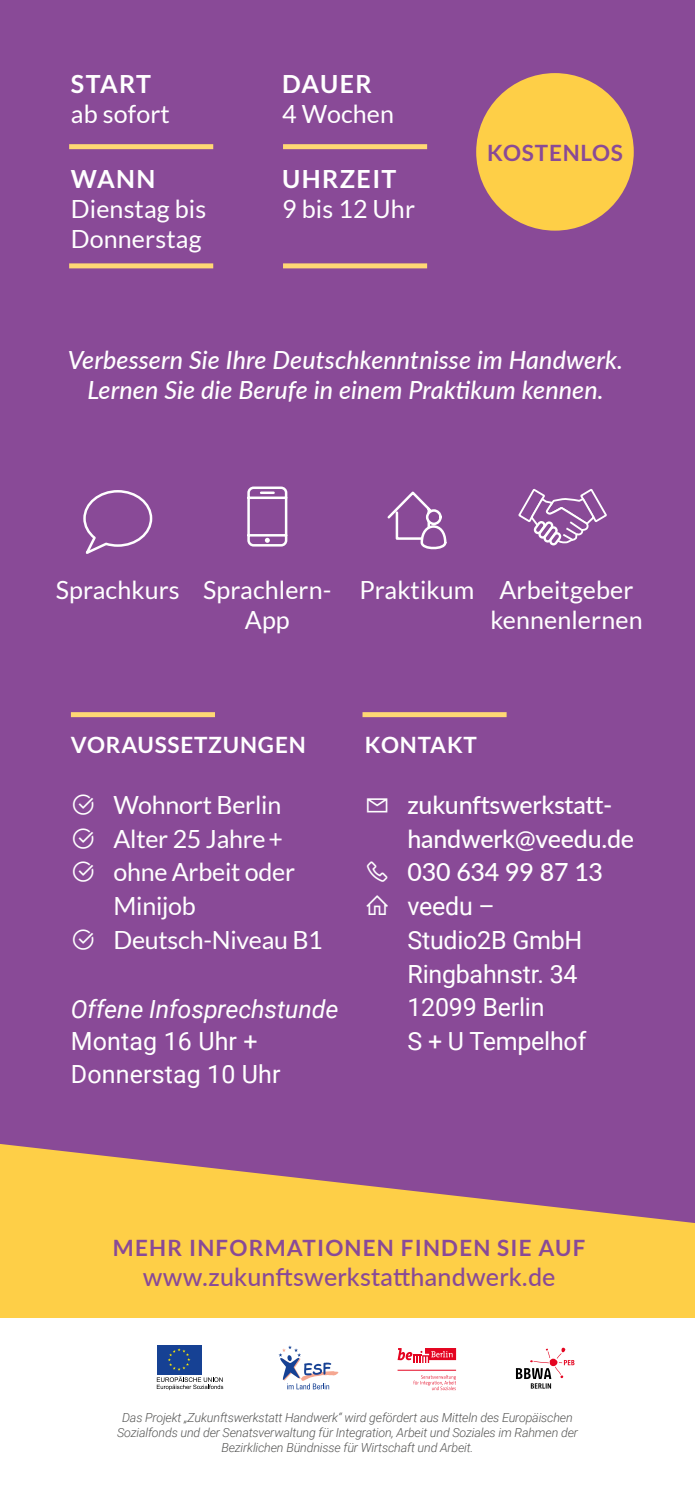
<style>
.page{position:relative;width:695px;height:1489px;background:#fff}
.page>*{position:absolute;margin:0;border:0;box-sizing:border-box;transform-origin:0 0}
.t1{font:25px/33.8px "Lato";letter-spacing:.005em;color:#fff}
.t2{font:italic 500 25px/30px "Lato";letter-spacing:.005em;color:#fff;text-align:center}
.t3{font:25px/33.8px "Roboto";letter-spacing:-.01em;color:#fff}
.t4{font:500 25px/33.8px "Lato";letter-spacing:-.01em;color:#fff}
.t5{font:500 25px "Lato";letter-spacing:.01em;color:#894a97}
.t6{font:italic 25px "Roboto";letter-spacing:-.005em;color:#fff}
.t7{font:700 25px "Lato";letter-spacing:.055em;color:#fff}
.t8{font:700 22.5px "Lato";letter-spacing:.055em;color:#894a97}
.t9{font:700 22.5px "Lato";letter-spacing:.035em;color:#fff}
.t10{font:700 22.5px "Lato";letter-spacing:.035em;color:#894a97}
.t11{font:italic 300 12.5px/15px "Roboto";letter-spacing:-.015em;color:#575756;text-align:center}
</style>
<div class="page">
<div style="left:0;top:0;width:694px;height:1316px;background:#fecf47"></div>
<div style="left:0;top:0;width:694px;height:1222px;background:#894a97"></div>
<svg style="left:397px;top:1348px;width:59px;height:14px"></svg>
<svg style="left:413px;top:1375px;width:43px;height:14px"></svg>
<hr style="left:397px;top:1369px;width:59px;height:1px;background:#e40521">
<svg style="left:278px;top:1345px;width:60px;height:44px"></svg>
<svg style="left:516px;top:1347px;width:58px;height:41px"></svg>
<div style="left:157px;top:1344px;width:44px;height:30px;background:#164194"></div>
<svg style="left:168px;top:1348px;width:22px;height:22px"></svg>
<svg style="left:157px;top:1376px;width:66px;height:13px"></svg>
<div style="left:71px;top:712px;width:144px;height:5px;background:#ffd874"></div>
<div style="left:362px;top:712px;width:144px;height:5px;background:#ffd874"></div>
<svg style="left:82px;top:489px;width:71px;height:69px;background:#955da2"></svg>
<svg style="left:385px;top:489px;width:62px;height:61px;background:#9a65a6"></svg>
<svg style="left:516px;top:487px;width:92px;height:58px;background:#9d69a9"></svg>
<svg style="left:246px;top:485px;width:42px;height:63px;background:#a778b1"></svg>
<div style="left:69px;top:144px;width:144px;height:5px;background:#ffd874"></div>
<div style="left:69px;top:263px;width:144px;height:5px;background:#ffd874"></div>
<div style="left:283px;top:144px;width:144px;height:5px;background:#ffd874"></div>
<div style="left:283px;top:263px;width:144px;height:5px;background:#ffd874"></div>
<div style="left:476px;top:73px;width:157px;height:158px;background:#fecf47;border-radius:50%"></div>
<svg style="left:73px;top:794px;width:21px;height:20px"></svg>
<svg style="left:73px;top:827px;width:21px;height:21px"></svg>
<svg style="left:73px;top:861px;width:21px;height:21px"></svg>
<svg style="left:73px;top:929px;width:21px;height:20px"></svg>
<svg style="left:367px;top:797px;width:33px;height:17px"></svg>
<svg style="left:367px;top:861px;width:32px;height:21px"></svg>
<svg style="left:366px;top:894px;width:33px;height:22px"></svg>
<h1 class="t7" style="left:71px;top:69px;width:82px">START</h1>
<h1 class="t1" style="left:71px;top:97px;width:100px">ab sofort</h1>
<h1 class="t7" style="left:71px;top:164px;width:86px">WANN</h1>
<h1 class="t1" style="left:71px;top:194px;width:137px;line-height:30px">Dienstag bis<br>Donnerstag</h1>
<h1 class="t7" style="left:282px;top:69px;width:91px">DAUER</h1>
<h1 class="t1" style="left:282px;top:97px;width:113px">4 Wochen</h1>
<h1 class="t7" style="left:282px;top:164px;width:116px">UHRZEIT</h1>
<h1 class="t1" style="left:282px;top:192px;width:134px">9 bis 12 Uhr</h1>
<h2 class="t10" style="left:487px;top:140px;width:137px">KOSTENLOS</h2>
<h1 class="t2" style="left:68px;top:344px;width:556px">Verbessern Sie Ihre Deutschkenntnisse im Handwerk.<br>Lernen Sie die Berufe in einem Praktikum kennen.</h1>
<h1 class="t1" style="left:56px;top:573px;width:125px">Sprachkurs</h1>
<h1 class="t1" style="left:490px;top:575px;width:154px;line-height:30px;text-indent:-131px">Praktikum Arbeitgeber kennenlernen</h1>
<h1 class="t1" style="left:203px;top:575px;width:130px;line-height:30px;text-align:center">Sprachlern-<br>App</h1>
<h2 class="t9" style="left:71px;top:732px;width:236px">VORAUSSETZUNGEN</h2>
<h1 class="t1" style="left:113px;top:787px;width:211px">Wohnort Berlin<br>Alter 25 Jahre+ ohne Arbeit oder<br>Minijob<br>Deutsch-Niveau B1</h1>
<h1 class="t6" style="left:71px;top:991px;width:269px">Offene Infosprechstunde</h1>
<h1 class="t3" style="left:71px;top:1024px;width:211px;line-height:32.5px">Montag 16 Uhr +<br>Donnerstag 10 Uhr</h1>
<h2 class="t9" style="left:365px;top:732px;width:113px">KONTAKT</h2>
<h1 class="t4" style="left:407px;top:786px;width:228px">zukunftswerkstatt&shy;handwerk@veedu.de<br>030 634 99 87 13</h1>
<h1 class="t3" style="left:407px;top:888px;width:180px">veedu –<br>Studio2B GmbH<br>Ringbahnstr. 34<br>12099 Berlin<br>S + U Tempelhof</h1>
<h2 class="t8" style="left:113px;top:1234px;width:474px">MEHR INFORMATIONEN FINDEN SIE AUF</h2>
<h1 class="t5" style="left:143px;top:1258px;width:414px">www.zukunftswerkstatthandwerk.de</h1>
<p class="t11" style="left:117px;top:1409px;width:462px">Das Projekt „Zukunftswerkstatt Handwerk“ wird gefördert aus Mitteln des Europäischen<br>Sozialfonds und der Senatsverwaltung für Integration, Arbeit und Soziales im Rahmen der<br>Bezirklichen Bündnisse für Wirtschaft und Arbeit.</p>
</div>
